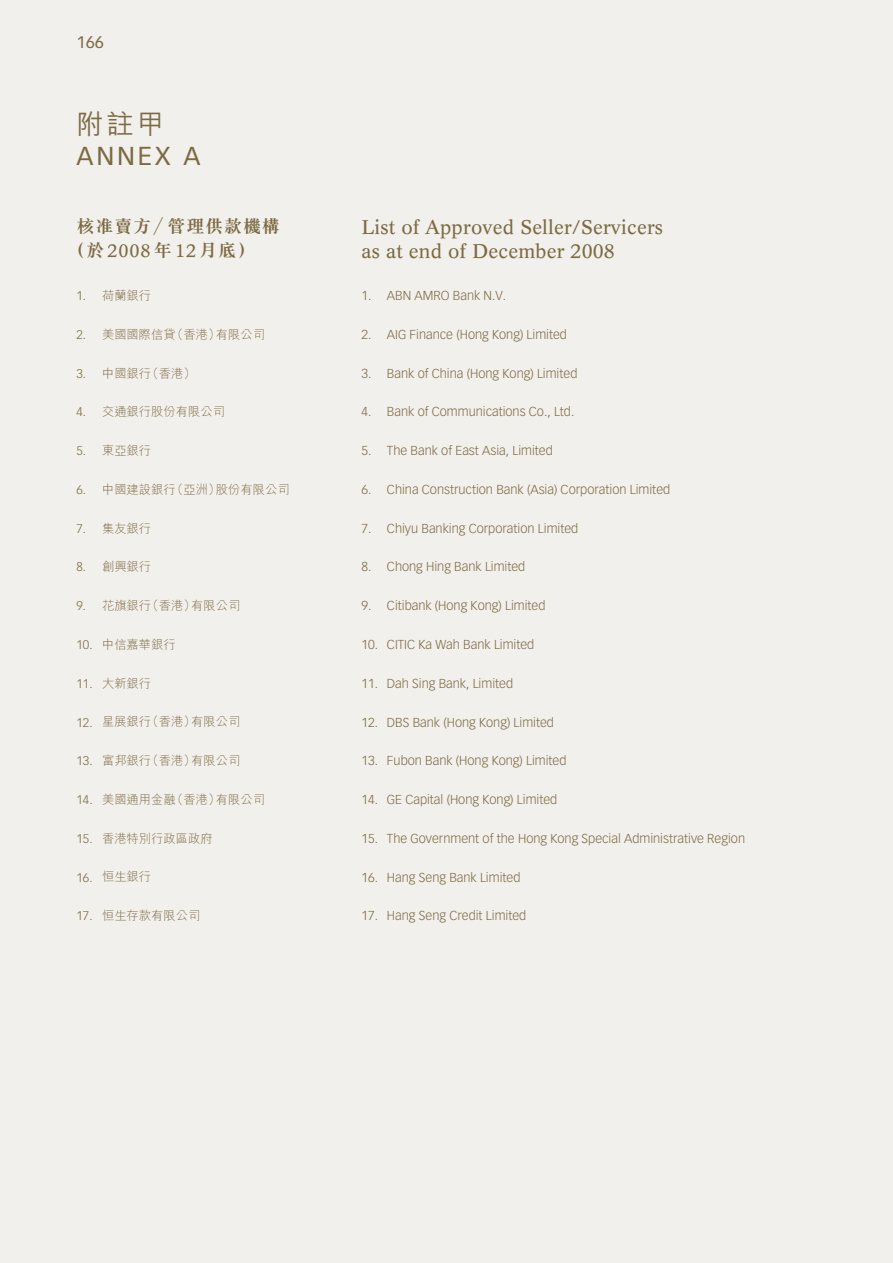
<style>
.page{position:relative;width:893px;height:1263px;background:#f2f0ec}
.page>*{position:absolute;margin:0;border:0;box-sizing:border-box;transform-origin:0 0}
.t1{font:500 27px "M Hei HK";color:#7c6a42}
.t2{font:25.5px "Vectora LH";color:#7c6a42}
.t3{font:19.5px/24px "Concorde BE";letter-spacing:.01em;color:#7c6a42}
.t4{font:700 18px/24px "M Sung HK";letter-spacing:.05em;color:#7c6a42}
.t5{font:16.5px "Vectora LH";color:#7c6a42}
.t6{font:300 12.75px "Vectora LH";color:#7c6a42}
.t7{font:300 12.3px "M Hei HK";color:#7c6a42}
.s1{font-family:"Concorde BE";font-weight:400}
.s2{font-family:"Vectora LH"}
</style>
<div class="page">
<p class="t5" style="left:77px;top:33px;width:29px">166</p>
<h1 class="t1" style="left:77px;top:105px;width:89px">附註甲</h1>
<h2 class="t2" style="left:77px;top:140px;width:39px">ANNE</h2>
<h2 class="t2" style="left:155px;top:140px;width:47px">X A</h2>
<h3 class="t4" style="left:68px;top:213px;width:214px;text-indent:9px">核准賣方／管理供款機構（於 <span class="s1">2008</span> 年 <span class="s1">12</span> 月底）</h3>
<p class="t7" style="left:77px;top:287px;width:76px"><span class="s2">1.</span> 荷蘭銀行</p>
<p class="t7" style="left:77px;top:326px;width:190px"><span class="s2">2.</span> 美國國際信貸（香港）有限公司</p>
<p class="t7" style="left:77px;top:364px;width:121px"><span class="s2">3.</span> 中國銀行（香港）</p>
<p class="t7" style="left:77px;top:403px;width:150px"><span class="s2">4.</span> 交通銀行股份有限公司</p>
<p class="t7" style="left:77px;top:442px;width:76px"><span class="s2">5.</span> 東亞銀行</p>
<p class="t7" style="left:77px;top:481px;width:215px"><span class="s2">6.</span> 中國建設銀行（亞洲）股份有限公司</p>
<p class="t7" style="left:77px;top:519px;width:76px"><span class="s2">7.</span> 集友銀行</p>
<p class="t7" style="left:77px;top:558px;width:76px"><span class="s2">8.</span> 創興銀行</p>
<p class="t7" style="left:77px;top:597px;width:165px"><span class="s2">9.</span> 花旗銀行（香港）有限公司</p>
<p class="t7" style="left:77px;top:636px;width:101px"><span class="s2">10.</span> 中信嘉華銀行</p>
<p class="t7" style="left:77px;top:674px;width:76px"><span class="s2">11.</span> 大新銀行</p>
<p class="t7" style="left:77px;top:713px;width:165px"><span class="s2">12.</span> 星展銀行（香港）有限公司</p>
<p class="t7" style="left:77px;top:752px;width:165px"><span class="s2">13.</span> 富邦銀行（香港）有限公司</p>
<p class="t7" style="left:77px;top:791px;width:190px"><span class="s2">14.</span> 美國通用金融（香港）有限公司</p>
<p class="t7" style="left:77px;top:829px;width:138px"><span class="s2">15.</span> 香港特別行政區政府</p>
<p class="t7" style="left:77px;top:868px;width:76px"><span class="s2">16.</span> 恒生銀行</p>
<p class="t7" style="left:77px;top:907px;width:125px"><span class="s2">17.</span> 恒生存款有限公司</p>
<h3 class="t3" style="left:361px;top:215px;width:303px">List of Approved Seller/Servicers as at end of December 2008</h3>
<p class="t6" style="left:361px;top:288px;width:146px">1. ABN AMRO Bank N.V.</p>
<p class="t6" style="left:361px;top:327px;width:207px">2. AIG Finance (Hong Kong) Limited</p>
<p class="t6" style="left:361px;top:366px;width:217px">3. Bank of China (Hong Kong) Limited</p>
<p class="t6" style="left:361px;top:404px;width:214px">4. Bank of Communications Co., Ltd.</p>
<p class="t6" style="left:361px;top:443px;width:193px">5. The Bank of East Asia, Limited</p>
<p class="t6" style="left:361px;top:482px;width:310px">6. China Construction Bank (Asia) Corporation Limited</p>
<p class="t6" style="left:361px;top:521px;width:218px">7. Chiyu Banking Corporation Limited</p>
<p class="t6" style="left:361px;top:559px;width:165px">8. Chong Hing Bank Limited</p>
<p class="t6" style="left:361px;top:598px;width:186px">9. Citibank (Hong Kong) Limited</p>
<p class="t6" style="left:361px;top:637px;width:174px">10. CITIC Ka Wah Bank Limited</p>
<p class="t6" style="left:361px;top:676px;width:153px">11. Dah Sing Bank, Limited</p>
<p class="t6" style="left:361px;top:715px;width:194px">12. DBS Bank (Hong Kong) Limited</p>
<p class="t6" style="left:361px;top:753px;width:207px">13. Fubon Bank (Hong Kong) Limited</p>
<p class="t6" style="left:361px;top:792px;width:197px">14. GE Capital (Hong Kong) Limited</p>
<p class="t6" style="left:361px;top:831px;width:385px">15. The Government of the Hong Kong Special Administrative Region</p>
<p class="t6" style="left:361px;top:870px;width:160px">16. Hang Seng Bank Limited</p>
<p class="t6" style="left:361px;top:908px;width:166px">17. Hang Seng Credit Limited</p>
</div>
